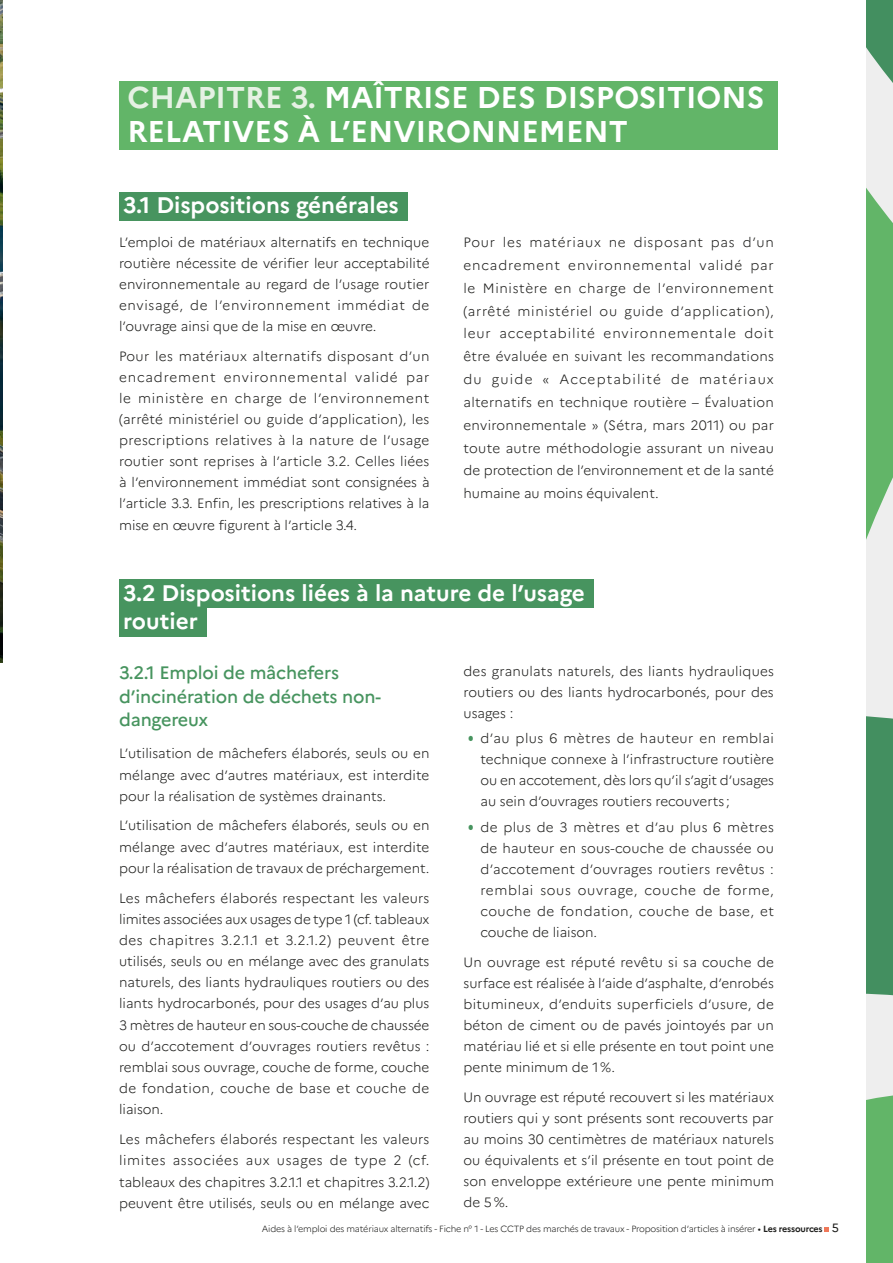
<style>
.page{position:relative;width:893px;height:1263px;background:#fff}
.page>*{position:absolute;margin:0;border:0;box-sizing:border-box;transform-origin:0 0}
.TITRE_01_lig2{font:700 30px/34.5px "Marianne";color:#fff}
.TITRE_02{font:700 22.5px "Marianne";color:#fff}
.Titre_1_sans_n{font:500 18px/23.2px "Marianne";letter-spacing:-.01em;color:#47945f}
.TEXTE{font:300 13.5px/21px "Marianne";color:#1d1d1b;text-align:justify}
.t1{font:300 9px "Marianne";letter-spacing:-.02em;color:#1d1d1b}
.s1{color:#e6f1e4}
.s2{font-family:"Arial Narrow";font-weight:400;font-size:21px;color:#47945f}
.s3{font-weight:400}
.s4{font-weight:700}
.s5{font-weight:400;font-size:12px}
</style>
<div class="page">
<svg style="left:825px;top:1227px;width:4px;height:4px"></svg>
<div style="left:866px;top:0;width:27px;height:1263px;background:#eee"></div>
<svg style="left:866px;top:716px;width:27px;height:547px"></svg>
<svg style="left:866px;top:0;width:27px;height:540px"></svg>
<img style="left:0;top:0;width:2px;height:662px">
<div style="left:119px;top:81px;width:658px;height:69px;background:#62b568"></div>
<div style="left:119px;top:192px;width:288px;height:29px;background:#47945f"></div>
<div style="left:119px;top:579px;width:474px;height:29px;background:#47945f"></div>
<div style="left:119px;top:608px;width:87px;height:29px;background:#47945f"></div>
<p class="TITRE_01_lig2" style="left:128px;top:80px;width:638px"><span class="s1">CHAPITRE 3.</span> MAÎTRISE DES DISPOSITIONS<br>RELATIVES À L’ENVIRONNEMENT</p>
<p class="TITRE_02" style="left:123px;top:191px;width:277px">3.1 Dispositions générales</p>
<p class="TEXTE" style="left:119px;top:232px;width:312px">L’emploi de matériaux alternatifs en technique routière nécessite de vérifier leur acceptabilité environnementale au regard de l’usage routier envisagé, de l’environnement immédiat de l’ouvrage ainsi que de la mise en œuvre.</p>
<p class="TEXTE" style="left:119px;top:346px;width:312px">Pour les matériaux alternatifs disposant d’un encadrement environnemental validé par le ministère en charge de l’environnement (arrêté ministériel ou guide d’application), les prescriptions relatives à la nature de l’usage routier sont reprises à l’article 3.2. Celles liées à l’environnement immédiat sont consignées à l’article 3.3. Enfin, les prescriptions relatives à la mise en œuvre figurent à l’article 3.4.</p>
<p class="TEXTE" style="left:463px;top:231px;width:312px;line-height:22.8px">Pour les matériaux ne disposant pas d’un encadrement environnemental validé par le Ministère en charge de l’environnement (arrêté ministériel ou guide d’application), leur acceptabilité environnementale doit être évaluée en suivant les recommandations du guide « Acceptabilité de matériaux alternatifs en technique routière – Évaluation environnementale » (Sétra, mars 2011) ou par toute autre méthodologie assurant un niveau de protection de l’environnement et de la santé humaine au moins équivalent.</p>
<p class="TITRE_02" style="left:123px;top:579px;width:463px">3.2 Dispositions liées à la nature de l’usage</p>
<p class="TITRE_02" style="left:123px;top:607px;width:76px">routier</p>
<p class="Titre_1_sans_n" style="left:119px;top:661px;width:263px">3.2.1 Emploi de mâchefers d’incinération de déchets non&shy;dangereux</p>
<p class="TEXTE" style="left:119px;top:743px;width:312px">L’utilisation de mâchefers élaborés, seuls ou en mélange avec d’autres matériaux, est interdite pour la réalisation de systèmes drainants.</p>
<p class="TEXTE" style="left:119px;top:815px;width:312px">L’utilisation de mâchefers élaborés, seuls ou en mélange avec d’autres matériaux, est interdite pour la réalisation de travaux de préchargement.</p>
<p class="TEXTE" style="left:119px;top:887px;width:312px">Les mâchefers élaborés respectant les valeurs limites associées aux usages de type 1 (cf. tableaux des chapitres 3.2.1.1 et 3.2.1.2) peuvent être utilisés, seuls ou en mélange avec des granulats naturels, des liants hydrauliques routiers ou des liants hydrocarbonés, pour des usages d’au plus 3 mètres de hauteur en sous-couche de chaussée ou d’accotement d’ouvrages routiers revêtus : remblai sous ouvrage, couche de forme, couche de fondation, couche de base et couche de liaison.</p>
<p class="TEXTE" style="left:119px;top:1129px;width:312px">Les mâchefers élaborés respectant les valeurs limites associées aux usages de type 2 (cf. tableaux des chapitres 3.2.1.1 et chapitres 3.2.1.2) peuvent être utilisés, seuls ou en mélange avec</p>
<p class="TEXTE" style="left:463px;top:660px;width:312px">des granulats naturels, des liants hydrauliques routiers ou des liants hydrocarbonés, pour des usages :</p>
<p class="TEXTE" style="left:480px;top:728px;width:295px;text-indent:-13px"><span class="s2">•</span> d’au plus 6 mètres de hauteur en remblai technique connexe à l’infrastructure routière ou en accotement, dès lors qu’il s’agit d’usages au sein d’ouvrages routiers recouverts ;</p>
<p class="TEXTE" style="left:480px;top:816px;width:295px;text-indent:-13px"><span class="s2">•</span> de plus de 3 mètres et d’au plus 6 mètres de hauteur en sous-couche de chaussée ou d’accotement d’ouvrages routiers revêtus : remblai sous ouvrage, couche de forme, couche de fondation, couche de base, et couche de liaison.</p>
<p class="TEXTE" style="left:463px;top:951px;width:312px">Un ouvrage est réputé revêtu si sa couche de surface est réalisée à l’aide d’asphalte, d’enrobés bitumineux, d’enduits superficiels d’usure, de béton de ciment ou de pavés jointoyés par un matériau lié et si elle présente en tout point une pente minimum de 1%.</p>
<p class="TEXTE" style="left:463px;top:1086px;width:312px">Un ouvrage est réputé recouvert si les matériaux routiers qui y sont présents sont recouverts par au moins 30 centimètres de matériaux naturels ou équivalents et s’il présente en tout point de son enveloppe extérieure une pente minimum de 5%.</p>
<p class="t1" style="left:262px;top:1223px;width:579px">Aides à l’emploi des matériaux alternatifs - Fiche n° 1 - Les CCTP des marchés de travaux - Proposition d’articles à insérer <span class="s3">•</span> <span class="s4">Les ressources</span> <span class="s5">5</span></p>
</div>
